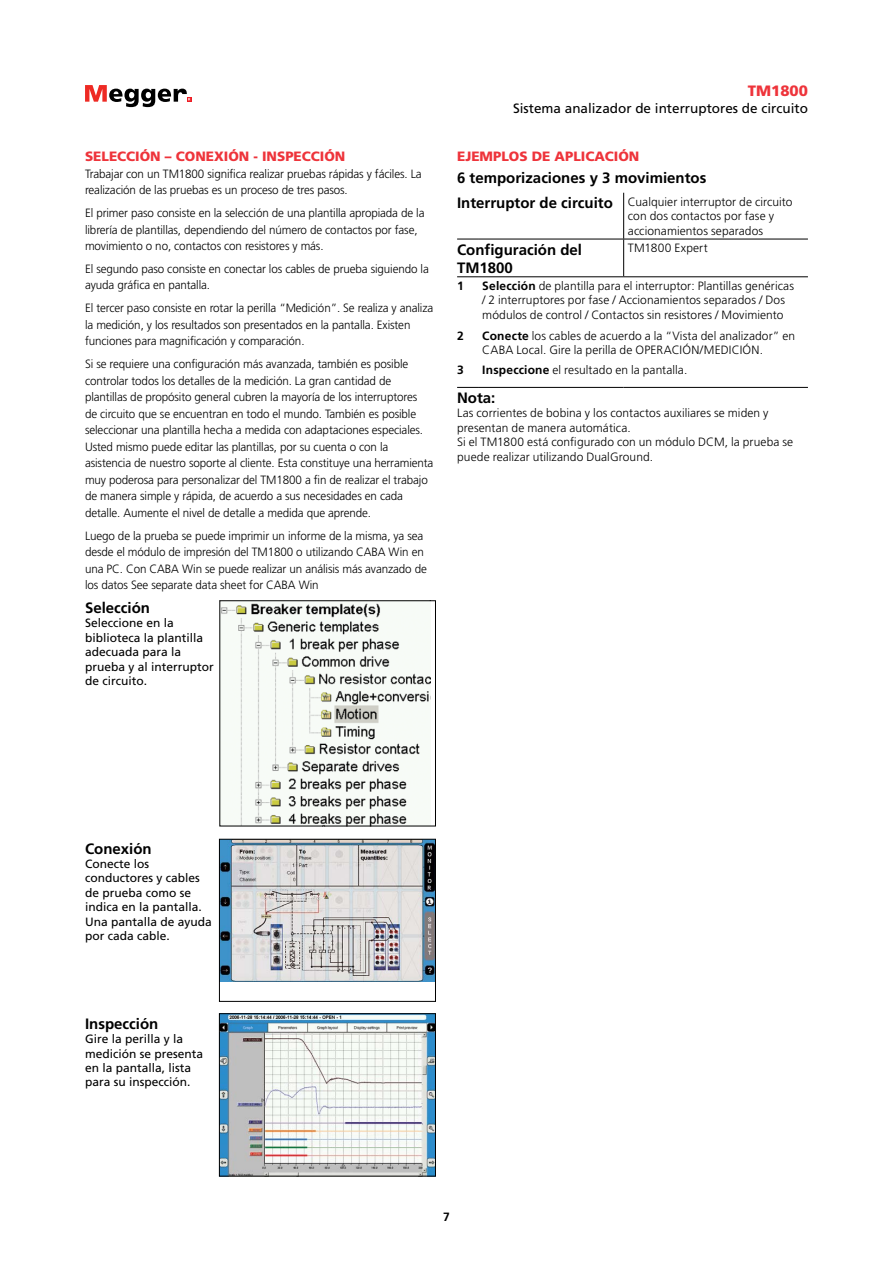
<style>
.page{position:relative;width:893px;height:1263px;background:#fff}
.page>*{position:absolute;margin:0;border:0;box-sizing:border-box;transform-origin:0 0}
.t1{font:700 15px/18px "Frutiger LT Std";color:#000}
.t2{font:900 15px "Frutiger LT Std";color:#ee343b}
.t3{font:900 13.5px "Frutiger LT Std";color:#ee343b}
.t4{font:13.5px "Frutiger LT Std";color:#000}
.t5{font:300 12px/16.5px "Frutiger LT Std";letter-spacing:-.01em;color:#000}
.t6{font:12px/14.4px "Frutiger LT Std";color:#000}
.t7{font:300 12px/14.4px "Frutiger LT Std";letter-spacing:.01em;color:#000}
.t8{font:300 12px "Frutiger LT Std";letter-spacing:.02em;color:#000}
.t9{font:700 12px "Frutiger LT Std";color:#000}
.s1{font-weight:700;font-size:15px}
.s2{font-weight:700}
</style>
<div class="page">
<svg style="left:85px;top:85px;width:106px;height:22px"></svg>
<svg style="left:457px;top:276px;width:21px;height:1px"></svg>
<hr style="left:478px;top:276px;width:146px;height:1px;background:#000">
<hr style="left:624px;top:276px;width:184px;height:1px;background:#000">
<svg style="left:457px;top:387px;width:21px;height:1px"></svg>
<hr style="left:478px;top:387px;width:146px;height:1px;background:#000">
<hr style="left:624px;top:387px;width:184px;height:1px;background:#000">
<hr style="left:623px;top:193px;width:1px;height:46px;background:#000">
<svg style="left:457px;top:239px;width:21px;height:1px"></svg>
<hr style="left:478px;top:239px;width:146px;height:1px;background:#000">
<hr style="left:624px;top:239px;width:184px;height:1px;background:#000">
<hr style="left:623px;top:239px;width:1px;height:37px;background:#000">
<img style="left:221px;top:603px;width:209px;height:221px">
<img style="left:221px;top:1015px;width:213px;height:159px">
<div style="left:219px;top:1013px;width:217px;height:163px;border:1px solid #000"></div>
<img style="left:221px;top:841px;width:213px;height:140px">
<div style="left:219px;top:839px;width:217px;height:163px;border:1px solid #000"></div>
<p class="t3" style="left:85px;top:148px;width:262px">SELECCIÓN – CONEXIÓN - INSPECCIÓN</p>
<p class="t5" style="left:85px;top:165px;width:338px">Trabajar con un TM1800 significa realizar pruebas rápidas y fáciles. La realización de las pruebas es un proceso de tres pasos.</p>
<p class="t5" style="left:85px;top:205px;width:341px">El primer paso consiste en la selección de una plantilla apropiada de la librería de plantillas, dependiendo del número de contactos por fase, movimiento o no, contactos con resistores y más.</p>
<p class="t5" style="left:85px;top:261px;width:345px">El segundo paso consiste en conectar los cables de prueba siguiendo la ayuda gráfica en pantalla.</p>
<p class="t5" style="left:85px;top:300px;width:350px">El tercer paso consiste en rotar la perilla “Medición”. Se realiza y analiza la medición, y los resultados son presentados en la pantalla. Existen funciones para magnificación y comparación.</p>
<p class="t5" style="left:85px;top:356px;width:350px">Si se requiere una configuración más avanzada, también es posible controlar todos los detalles de la medición. La gran cantidad de plantillas de propósito general cubren la mayoría de los interruptores<br>de circuito que se encuentran en todo el mundo. También es posible seleccionar una plantilla hecha a medida con adaptaciones especiales.<br>Usted mismo puede editar las plantillas, por su cuenta o con la asistencia de nuestro soporte al cliente. Esta constituye una herramienta muy poderosa para personalizar del TM1800 a fin de realizar el trabajo de manera simple y rápida, de acuerdo a sus necesidades en cada detalle. Aumente el nivel de detalle a medida que aprende.</p>
<p class="t5" style="left:85px;top:527px;width:343px">Luego de la prueba se puede imprimir un informe de la misma, ya sea desde el módulo de impresión del TM1800 o utilizando CABA Win en una PC. Con CABA Win se puede realizar un análisis más avanzado de los datos See separate data sheet for CABA Win</p>
<p class="t1" style="left:85px;top:599px;width:67px">Selección</p>
<p class="t6" style="left:85px;top:616px;width:130px">Seleccione en la biblioteca la plantilla adecuada para la prueba y al interruptor de circuito.</p>
<p class="t2" style="left:748px;top:82px;width:62px">TM1800</p>
<p class="t4" style="left:513px;top:100px;width:296px">Sistema analizador de interruptores de circuito</p>
<p class="t3" style="left:457px;top:148px;width:184px">EJEMPLOS DE APLICACIÓN</p>
<p class="t1" style="left:457px;top:169px;width:251px">6 temporizaciones y 3 movimientos</p>
<p class="t5" style="left:628px;top:195px;width:166px;line-height:14.4px;text-indent:-171px"><span class="s1">Interruptor de circuito</span> Cualquier interruptor de circuito con dos contactos por fase y accionamientos separados</p>
<p class="t1" style="left:457px;top:240px;width:127px">Configuración del<br>TM1800</p>
<p class="t8" style="left:628px;top:241px;width:81px">TM1800 Expert</p>
<p class="t9" style="left:457px;top:279px;width:8px">1</p>
<p class="t5" style="left:482px;top:279px;width:313px;line-height:14.4px"><span class="s2">Selección</span> de plantilla para el interruptor: Plantillas genéricas / 2 interruptores por fase / Accionamientos separados / Dos módulos de control / Contactos sin resistores / Movimiento</p>
<p class="t9" style="left:457px;top:329px;width:8px">2</p>
<p class="t7" style="left:482px;top:329px;width:314px"><span class="s2">Conecte</span> los cables de acuerdo a la “Vista del analizador” en<br>CABA Local. Gire la perilla de OPERACIÓN/MEDICIÓN.</p>
<p class="t9" style="left:457px;top:363px;width:8px">3</p>
<p class="t5" style="left:482px;top:362px;width:207px"><span class="s2">Inspeccione</span> el resultado en la pantalla.</p>
<p class="t1" style="left:457px;top:389px;width:40px">Nota:</p>
<p class="t5" style="left:457px;top:406px;width:338px;line-height:14.4px">Las corrientes de bobina y los contactos auxiliares se miden y presentan de manera automática.<br>Si el TM1800 está configurado con un módulo DCM, la prueba se puede realizar utilizando DualGround.</p>
<p class="t1" style="left:85px;top:839px;width:68px">Conexión</p>
<p class="t6" style="left:85px;top:857px;width:128px">Conecte los conductores y cables de prueba como se indica en la pantalla.<br>Una pantalla de ayuda por cada cable.</p>
<p class="t1" style="left:85px;top:1015px;width:75px">Inspección</p>
<p class="t6" style="left:85px;top:1032px;width:120px">Gire la perilla y la medición se presenta en la pantalla, lista para su inspección.</p>
<p class="t9" style="left:443px;top:1210px;width:8px">7</p>
</div>
